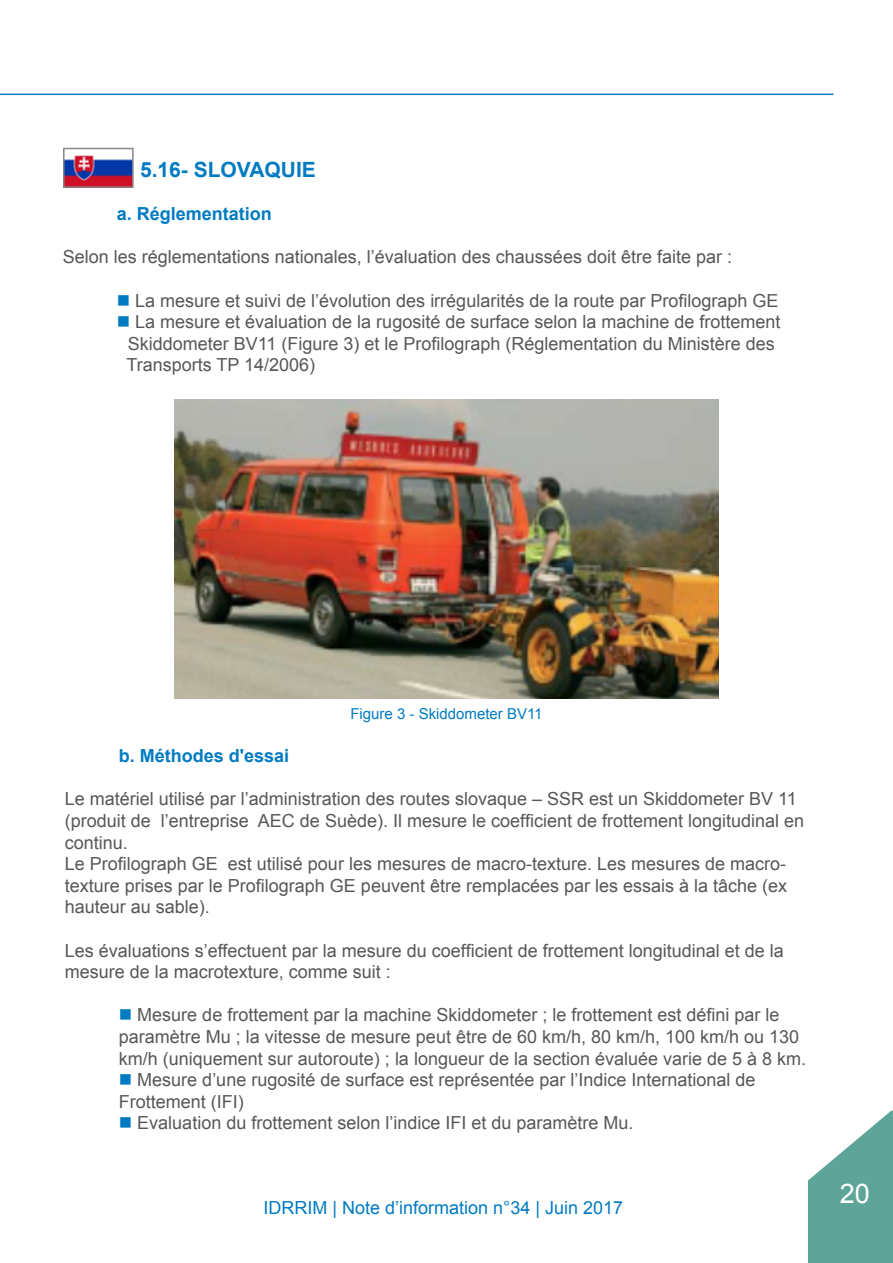
<style>
.page{position:relative;width:893px;height:1263px;background:#fff}
.page>*{position:absolute;margin:0;border:0;box-sizing:border-box;transform-origin:0 0}
.t1{font:27px "Arial";color:#fff}
.t2{font:700 21px "Arial";color:#007bc2}
.t3{font:18px/21.6px "Arial";color:#575756}
.t4{font:18px "Arial";color:#007bc2}
.t5{font:700 18px "Arial";color:#007bc2}
.t6{font:15px "Arial";color:#007bc2}
.s1{color:#007bc2}
</style>
<div class="page">
<img style="left:175px;top:400px;width:543px;height:299px">
<div style="left:809px;top:1111px;width:83px;height:152px;background:#5ea498"></div>
<div style="left:808px;top:1110px;width:85px;height:153px;border:2px solid #5ea498"></div>
<svg style="left:808px;top:1110px;width:85px;height:103px"></svg>
<hr style="left:0;top:94px;width:833px;height:1px;background:#007bc2">
<img style="left:66px;top:155px;width:65px;height:30px">
<div style="left:63px;top:148px;width:71px;height:40px;border:2px solid #878787"></div>
<p class="t2" style="left:140px;top:155px;width:177px">5.16- SLOVAQUIE</p>
<p class="t5" style="left:117px;top:202px;width:157px">a. Réglementation</p>
<p class="t3" style="left:63px;top:246px;width:671px">Selon les réglementations nationales, l’évaluation des chaussées doit être faite par :</p>
<p class="t3" style="left:117px;top:290px;width:663px"><span class="s1">■</span> La mesure et suivi de l’évolution des irrégularités de la route par Profilograph GE</p>
<p class="t3" style="left:126px;top:311px;width:656px;text-indent:-10px"><span class="s1">■</span> La mesure et évaluation de la rugosité de surface selon la machine de frottement<br>Skiddometer BV11 (Figure 3) et le Profilograph (Réglementation du Ministère des<br>Transports TP 14/2006)</p>
<p class="t6" style="left:350px;top:704px;width:194px">Figure 3 - Skiddometer BV11</p>
<p class="t5" style="left:119px;top:744px;width:172px">b. Méthodes d'essai</p>
<p class="t3" style="left:65px;top:788px;width:741px">Le matériel utilisé par l’administration des routes slovaque – SSR est un Skiddometer BV 11 (produit de l’entreprise AEC de Suède). Il mesure le coefficient de frottement longitudinal en continu.<br>Le Profilograph GE est utilisé pour les mesures de macro-texture. Les mesures de macro&shy;texture prises par le Profilograph GE peuvent être remplacées par les essais à la tâche (ex hauteur au sable).</p>
<p class="t3" style="left:65px;top:940px;width:721px">Les évaluations s’effectuent par la mesure du coefficient de frottement longitudinal et de la mesure de la macrotexture, comme suit :</p>
<p class="t3" style="left:119px;top:1004px;width:689px"><span class="s1">■</span> Mesure de frottement par la machine Skiddometer ; le frottement est défini par le paramètre Mu ; la vitesse de mesure peut être de 60 km/h, 80 km/h, 100 km/h ou 130 km/h (uniquement sur autoroute) ; la longueur de la section évaluée varie de 5 à 8 km.</p>
<p class="t3" style="left:119px;top:1069px;width:638px"><span class="s1">■</span> Mesure d’une rugosité de surface est représentée par l’Indice International de<br>Frottement (IFI)</p>
<p class="t3" style="left:119px;top:1112px;width:516px"><span class="s1">■</span> Evaluation du frottement selon l’indice IFI et du paramètre Mu.</p>
<p class="t4" style="left:264px;top:1196px;width:361px">IDRRIM | Note d’information n°34 | Juin 2017</p>
<h1 class="t1" style="left:840px;top:1175px;width:32px">20</h1>
</div>
